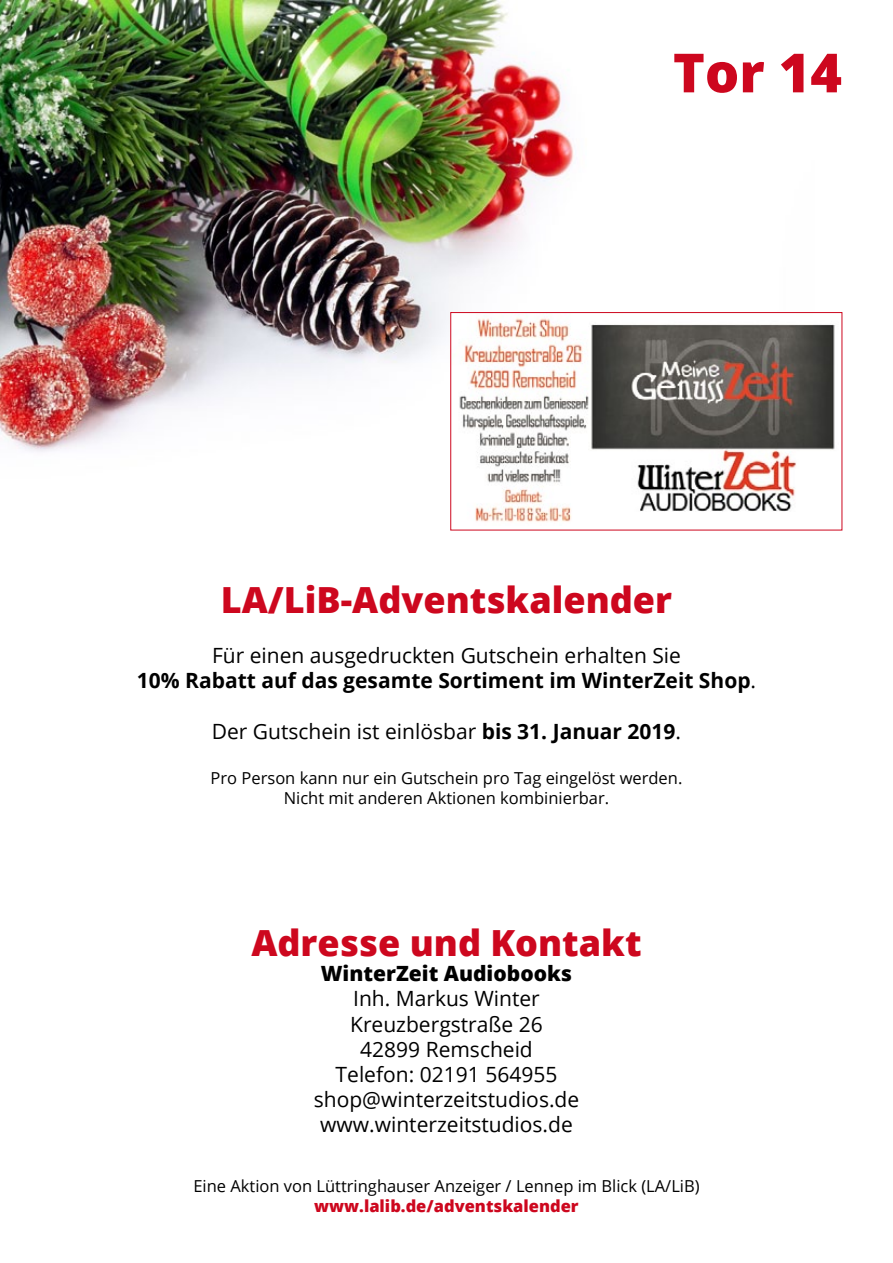
<style>
.page{position:relative;width:893px;height:1263px;background:#fff}
.page>*{position:absolute;margin:0;border:0;box-sizing:border-box;transform-origin:0 0}
.t1{font:800 54px "Open Sans";color:#cd071e}
.t2{font:800 36px "Open Sans";color:#cd071e}
.t3{font:21px/25.2px "Open Sans";color:#000;text-align:center}
.t4{font:700 21px/25.2px "Open Sans";color:#000;text-align:center}
.t5{font:800 21px "Open Sans";color:#000}
.t6{font:16.5px/19.8px "Open Sans";color:#000;text-align:center}
.t7{font:800 16.5px "Open Sans";color:#cd071e}
.s1{font-weight:400}
.s2{font-weight:700}
</style>
<div class="page">
<img style="left:0;top:0;width:814px;height:531px">
<img style="left:453px;top:314px;width:382px;height:211px">
<div style="left:451px;top:312px;width:391px;height:218px;border:1px solid #cd071e"></div>
<h1 class="t1" style="left:673px;top:32px;width:170px">Tor 14</h1>
<h2 class="t2" style="left:221px;top:572px;width:453px">LA/LiB-Adventskalender</h2>
<p class="t4" style="left:137px;top:642px;width:621px"><span class="s1">Für einen ausgedruckten Gutschein erhalten Sie<br></span>10% Rabatt auf das gesamte Sortiment im WinterZeit Shop<span class="s1">.</span></p>
<p class="t3" style="left:212px;top:718px;width:471px">Der Gutschein ist einlösbar <span class="s2">bis 31. Januar 2019</span>.</p>
<p class="t6" style="left:211px;top:767px;width:473px">Pro Person kann nur ein Gutschein pro Tag eingelöst werden.<br>Nicht mit anderen Aktionen kombinierbar.</p>
<h2 class="t2" style="left:251px;top:915px;width:392px">Adresse und Kontakt</h2>
<p class="t5" style="left:321px;top:957px;width:253px">WinterZeit Audiobooks</p>
<p class="t3" style="left:314px;top:986px;width:267px">Inh. Markus Winter<br>Kreuzbergstraße 26<br>42899 Remscheid<br>Telefon: 02191 564955 shop@winterzeitstudios.de www.winterzeitstudios.de</p>
<p class="t6" style="left:193px;top:1176px;width:508px">Eine Aktion von Lüttringhauser Anzeiger / Lennep im Blick (LA/LiB)</p>
<p class="t7" style="left:314px;top:1193px;width:266px">www.lalib.de/adventskalender</p>
</div>
